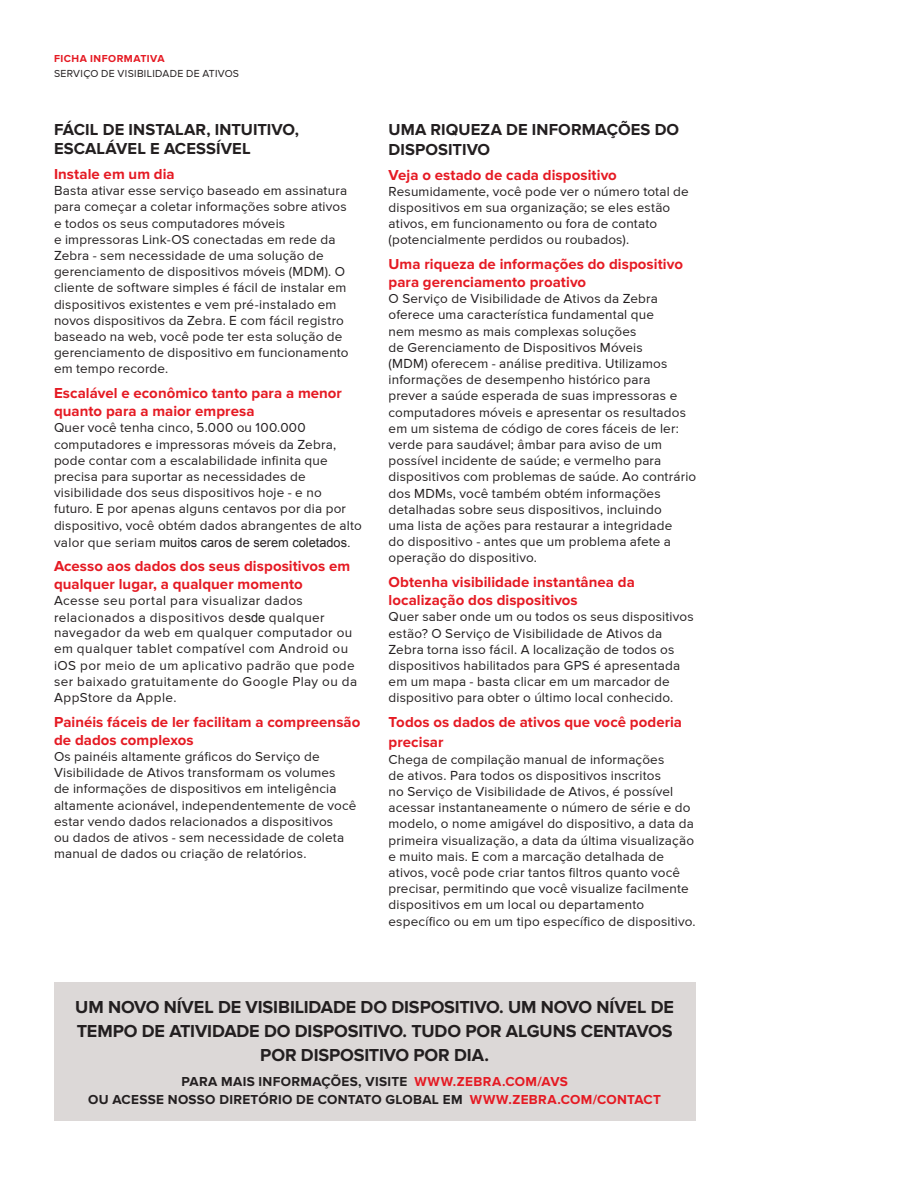
<style>
.page{position:relative;width:918px;height:1188px;background:#fff}
.page>*{position:absolute;margin:0;border:0;box-sizing:border-box;transform-origin:0 0}
.Callout_1{font:700 18px/24px "Proxima Nova";letter-spacing:-.01em;color:#231f20;text-align:center}
.Headline_2{font:700 16.5px/19.8px "Proxima Nova";letter-spacing:.005em;color:#231f20}
.Body_Copy_2{font:700 16.5px/20.2px "Proxima Nova";letter-spacing:.005em;color:#231f20}
.Headline_3{font:700 15px/18px "Proxima Nova";letter-spacing:.005em;color:#e51a23}
.Body_Copy_2-2{font:13.5px/16.2px "Proxima Nova";letter-spacing:.015em;color:#231f20}
.Body_Copy_2-3{font:13.5px/16.2px "Proxima Nova";letter-spacing:.035em;color:#231f20}
.Call_to_Action{font:700 13.5px/18px "Proxima Nova";letter-spacing:.025em;color:#231f20;text-align:center}
.t1{font:12.75px "Arial";color:#231f20}
.Zebra_Product_Descri{font:10.5px "Proxima Nova";letter-spacing:.03em;color:#231f20}
.Zebra_Product_Descri-2{font:700 10.5px "Proxima Nova";letter-spacing:.045em;color:#e51a23}
.s1{font-family:"Proxima Nova";font-size:13.5px}
.s2{font-family:"Arial";font-size:12.75px}
.s3{color:#e51a23}
</style>
<div class="page">
<div style="left:54px;top:983px;width:641px;height:138px;background:#dcd8d7"></div>
<p class="Zebra_Product_Descri-2" style="left:54px;top:53px;width:112px">FICHA INFORMATIVA</p>
<p class="Zebra_Product_Descri" style="left:54px;top:67px;width:187px">SERVIÇO DE VISIBILIDADE DE ATIVOS</p>
<p class="Headline_2" style="left:54px;top:120px;width:246px">FÁCIL DE INSTALAR, INTUITIVO,<br>ESCALÁVEL E ACESSÍVEL</p>
<p class="Headline_3" style="left:54px;top:166px;width:122px">Instale em um dia</p>
<p class="Body_Copy_2-2" style="left:54px;top:183px;width:295px">Basta ativar esse serviço baseado em assinatura</p>
<p class="Body_Copy_2-2" style="left:54px;top:232px;width:296px">e impressoras Link-OS conectadas em rede da Zebra - sem necessidade de uma solução de gerenciamento de dispositivos móveis (MDM). O cliente de software simples é fácil de instalar em dispositivos existentes e vem pré-instalado em novos dispositivos da Zebra. E com fácil registro baseado na web, você pode ter esta solução de gerenciamento de dispositivo em funcionamento em tempo recorde.</p>
<p class="Headline_3" style="left:54px;top:385px;width:290px">Escalável e econômico tanto para a menor quanto para a maior empresa</p>
<p class="Body_Copy_2-2" style="left:54px;top:420px;width:309px">Quer você tenha cinco, 5.000 ou 100.000 computadores e impressoras móveis da Zebra, pode contar com a escalabilidade infinita que precisa para suportar as necessidades de visibilidade dos seus dispositivos hoje - e no futuro. E por apenas alguns centavos por dia por dispositivo, você obtém dados abrangentes de alto</p>
<p class="Headline_3" style="left:54px;top:557px;width:298px">Acesso aos dados dos seus dispositivos em qualquer lugar, a qualquer momento</p>
<p class="Body_Copy_2-3" style="left:54px;top:593px;width:250px">Acesse seu portal para visualizar dados</p>
<p class="Body_Copy_2-3" style="left:54px;top:625px;width:305px">navegador da web em qualquer computador ou em qualquer tablet compatível com Android ou iOS por meio de um aplicativo padrão que pode ser baixado gratuitamente do Google Play ou da AppStore da Apple.</p>
<p class="Headline_3" style="left:54px;top:714px;width:308px">Painéis fáceis de ler facilitam a compreensão de dados complexos</p>
<p class="Body_Copy_2-2" style="left:54px;top:749px;width:304px">Os painéis altamente gráficos do Serviço de Visibilidade de Ativos transformam os volumes<br>de informações de dispositivos em inteligência altamente acionável, independentemente de você estar vendo dados relacionados a dispositivos<br>ou dados de ativos - sem necessidade de coleta manual de dados ou criação de relatórios.</p>
<p class="Body_Copy_2-2" style="left:54px;top:199px;width:294px">para começar a coletar informações sobre ativos e todos os seus computadores móveis</p>
<p class="t1" style="left:54px;top:536px;width:298px"><span class="s1">valor que seriam</span> muitos caros de serem coletados.</p>
<p class="Body_Copy_2-3" style="left:54px;top:610px;width:272px">relacionados a dispositivos de<span class="s2">sde</span> qualquer</p>
<p class="Body_Copy_2" style="left:389px;top:120px;width:292px">UMA RIQUEZA DE INFORMAÇÕES DO<br>DISPOSITIVO</p>
<p class="Headline_3" style="left:389px;top:166px;width:230px">Veja o estado de cada dispositivo</p>
<p class="Body_Copy_2-2" style="left:389px;top:184px;width:302px">Resumidamente, você pode ver o número total de dispositivos em sua organização; se eles estão ativos, em funcionamento ou fora de contato (potencialmente perdidos ou roubados).</p>
<p class="Headline_3" style="left:389px;top:256px;width:296px">Uma riqueza de informações do dispositivo</p>
<p class="Body_Copy_2-2" style="left:389px;top:291px;width:309px">O Serviço de Visibilidade de Ativos da Zebra oferece uma característica fundamental que<br>nem mesmo as mais complexas soluções<br>de Gerenciamento de Dispositivos Móveis<br>(MDM) oferecem - análise preditiva. Utilizamos informações de desempenho histórico para<br>prever a saúde esperada de suas impressoras e computadores móveis e apresentar os resultados em um sistema de código de cores fáceis de ler: verde para saudável; âmbar para aviso de um possível incidente de saúde; e vermelho para dispositivos com problemas de saúde. Ao contrário dos MDMs, você também obtém informações detalhadas sobre seus dispositivos, incluindo<br>uma lista de ações para restaurar a integridade<br>do dispositivo - antes que um problema afete a operação do dispositivo.</p>
<p class="Headline_3" style="left:389px;top:574px;width:248px">Obtenha visibilidade instantânea da localização dos dispositivos</p>
<p class="Body_Copy_2-2" style="left:389px;top:609px;width:307px">Quer saber onde um ou todos os seus dispositivos estão? O Serviço de Visibilidade de Ativos da Zebra torna isso fácil. A localização de todos os dispositivos habilitados para GPS é apresentada em um mapa - basta clicar em um marcador de dispositivo para obter o último local conhecido.</p>
<p class="Headline_3" style="left:389px;top:713px;width:295px;line-height:20.2px">Todos os dados de ativos que você poderia precisar</p>
<p class="Body_Copy_2-2" style="left:389px;top:752px;width:309px">Chega de compilação manual de informações<br>de ativos. Para todos os dispositivos inscritos<br>no Serviço de Visibilidade de Ativos, é possível acessar instantaneamente o número de série e do modelo, o nome amigável do dispositivo, a data da primeira visualização, a data da última visualização e muito mais. E com a marcação detalhada de ativos, você pode criar tantos filtros quanto você precisar, permitindo que você visualize facilmente dispositivos em um local ou departamento específico ou em um tipo específico de dispositivo.</p>
<p class="Headline_3" style="left:389px;top:274px;width:199px">para gerenciamento proativo</p>
<p class="Callout_1" style="left:75px;top:996px;width:600px">UM NOVO NÍVEL DE VISIBILIDADE DO DISPOSITIVO. UM NOVO NÍVEL DE<br>TEMPO DE ATIVIDADE DO DISPOSITIVO. TUDO POR ALGUNS CENTAVOS<br>POR DISPOSITIVO POR DIA.</p>
<p class="Call_to_Action" style="left:88px;top:1073px;width:574px">PARA MAIS INFORMAÇÕES, VISITE <span class="s3">WWW.ZEBRA.COM/AVS<br></span>OU ACESSE NOSSO DIRETÓRIO DE CONTATO GLOBAL EM <span class="s3">WWW.ZEBRA.COM/CONTACT</span></p>
</div>
